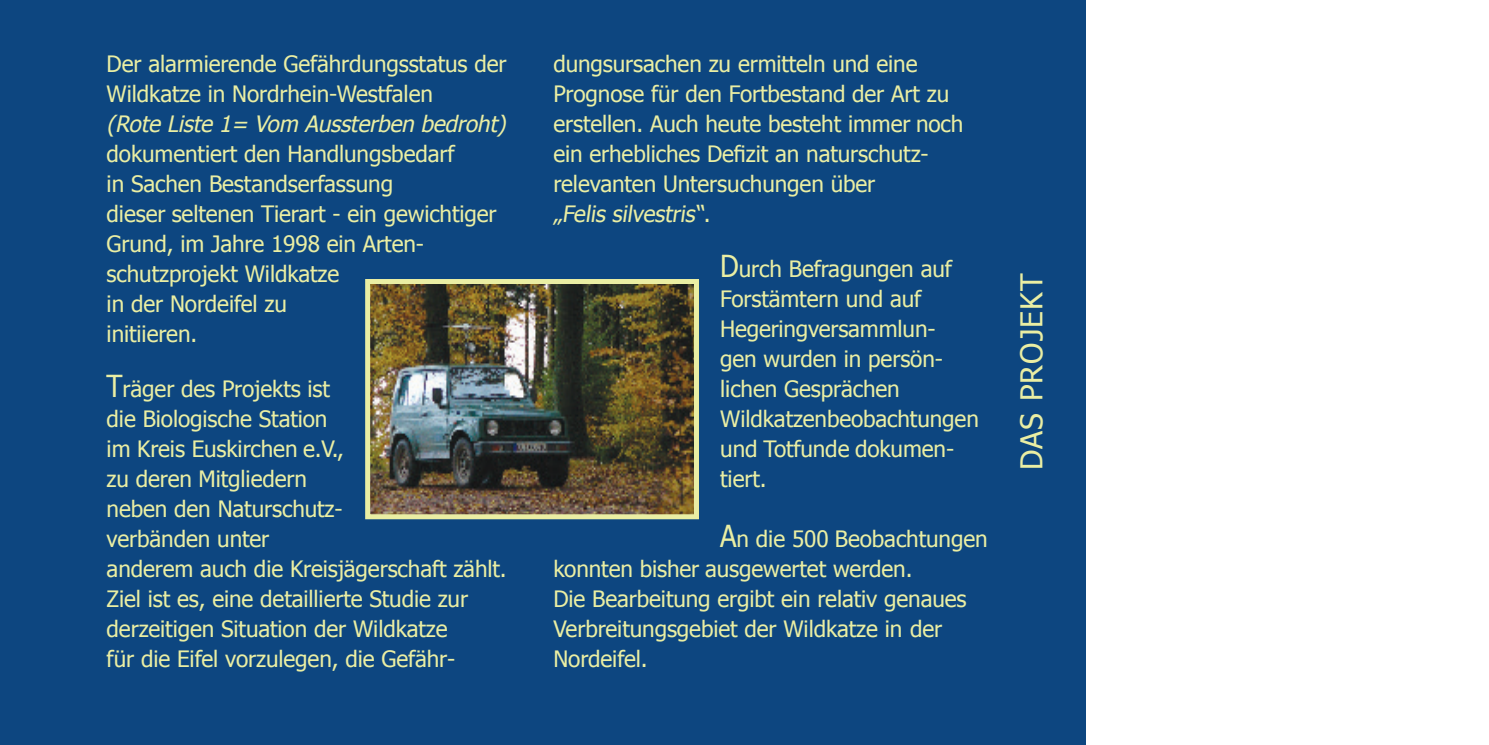
<style>
.page{position:relative;width:1489px;height:745px;background:#fff}
.page>*{position:absolute;margin:0;border:0;box-sizing:border-box;transform-origin:0 0}
.t1{font:30px "Tahoma";letter-spacing:.04em;color:#eaeea3}
.t2{font:22.5px/30px "Tahoma";letter-spacing:-.005em;color:#eaeea3}
.t3{font:italic 22.5px "Tahoma";color:#eaeea3}
.s1{font-size:30.25px}
</style>
<div class="page">
<div style="left:0;top:0;width:1085px;height:744px;background:#0d4680"></div>
<img style="left:371px;top:285px;width:322px;height:228px">
<div style="left:365px;top:279px;width:334px;height:240px;border:5px solid #eaeea3"></div>
<p class="t2" style="left:107px;top:47px;width:401px">Der alarmierende Gefährdungsstatus der<br>Wildkatze in Nordrhein-Westfalen</p>
<p class="t3" style="left:107px;top:108px;width:406px">(Rote Liste 1= Vom Aussterben bedroht)</p>
<p class="t2" style="left:107px;top:137px;width:391px">dokumentiert den Handlungsbedarf<br>in Sachen Bestandserfassung<br>dieser seltenen Tierart - ein gewichtiger<br>Grund, im Jahre 1998 ein Arten&shy;schutzprojekt Wildkatze<br>in der Nordeifel zu<br>initiieren.</p>
<p class="t2" style="left:107px;top:372px;width:401px"><span class="s1">T</span>räger des Projekts ist<br>die Biologische Station<br>im Kreis Euskirchen e.V.,<br>zu deren Mitgliedern<br>neben den Naturschutz-<br>verbänden unter<br>anderem auch die Kreisjägerschaft zählt.<br>Ziel ist es, eine detaillierte Studie zur derzeitigen Situation der Wildkatze<br>für die Eifel vorzulegen, die Gefähr-</p>
<p class="t2" style="left:553px;top:47px;width:411px">dungsursachen zu ermitteln und eine Prognose für den Fortbestand der Art zu erstellen. Auch heute besteht immer noch ein erhebliches Defizit an naturschutz&shy;relevanten Untersuchungen über<br>„ Felis silvestris“.</p>
<p class="t2" style="left:720px;top:252px;width:260px"><span class="s1">D</span>urch Befragungen auf<br>Forstämtern und auf<br>Hegeringversammlun-<br>gen wurden in persön&shy;lichen Gesprächen<br>Wildkatzenbeobachtungen und Totfunde dokumen&shy;tiert.</p>
<p class="t2" style="left:553px;top:522px;width:436px;text-indent:167px"><span class="s1">A</span>n die 500 Beobachtungen konnten bisher ausgewertet werden.<br>Die Bearbeitung ergibt ein relativ genaues<br>Verbreitungsgebiet der Wildkatze in der<br>Nordeifel.</p>
<h1 class="t1" style="left:1011px;top:470px;width:199px;rotate:-90deg">DAS PROJEKT</h1>
</div>
